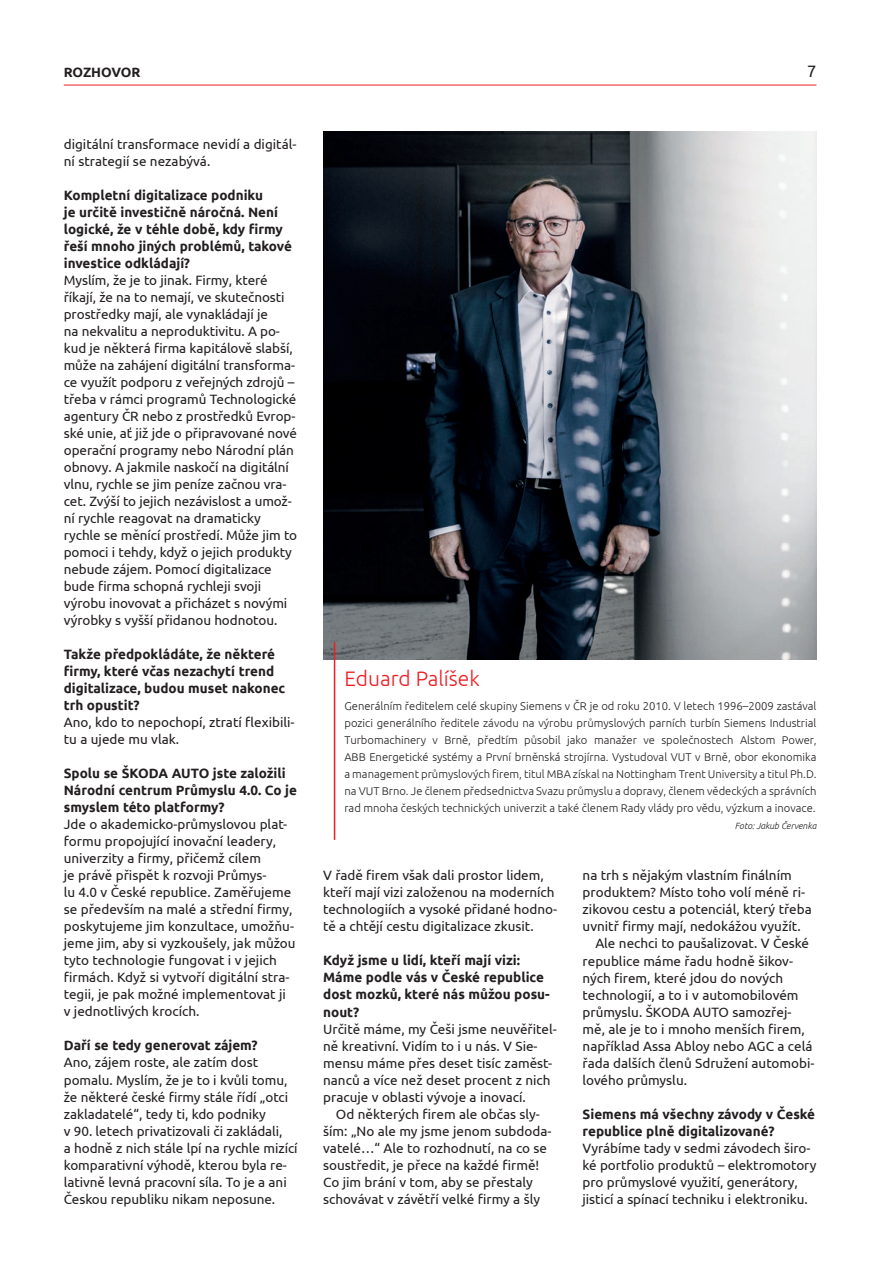
<style>
.page{position:relative;width:893px;height:1263px;background:#fff}
.page>*{position:absolute;margin:0;border:0;box-sizing:border-box;transform-origin:0 0}
.t1{font:300 21px "Ubuntu";color:#ee1d23}
.t2{font:16.5px "Ubuntu";color:#231f20}
.t3{font:13.5px/17px "Ubuntu";letter-spacing:-.005em;color:#231f20}
.t4{font:700 13.5px/17px "Ubuntu";color:#231f20}
.t5{font:300 11.25px/17px "Ubuntu";color:#231f20;text-align:justify}
.t6{font:italic 300 9px "Ubuntu";color:#231f20}
</style>
<div class="page">
<hr style="left:64px;top:85px;width:752px;height:1px;background:#ee1d23">
<img style="left:323px;top:132px;width:493px;height:527px">
<hr style="left:334px;top:642px;width:1px;height:198px;background:#ee1d23">
<p class="t4" style="left:64px;top:63px;width:78px">ROZHOVOR</p>
<p class="t2" style="left:807px;top:61px;width:11px">7</p>
<p class="t3" style="left:64px;top:135px;width:234px">digitální transformace nevidí a digitál&shy;ní strategií se nezabývá.</p>
<p class="t4" style="left:64px;top:186px;width:230px">Kompletní digitalizace podniku<br>je určitě investičně náročná. Není logické, že v téhle době, kdy firmy řeší mnoho jiných problémů, takové investice odkládají?</p>
<p class="t3" style="left:64px;top:271px;width:235px">Myslím, že je to jinak. Firmy, které říkají, že na to nemají, ve skutečnosti prostředky mají, ale vynakládají je<br>na nekvalitu a neproduktivitu. A po&shy;kud je některá firma kapitálově slabší, může na zahájení digitální transforma&shy;ce využít podporu z veřejných zdrojů – třeba v rámci programů Technologické agentury ČR nebo z prostředků Evrop&shy;ské unie, ať již jde o připravované nové operační programy nebo Národní plán obnovy. A jakmile naskočí na digitální vlnu, rychle se jim peníze začnou vra&shy;cet. Zvýší to jejich nezávislost a umož&shy;ní rychle reagovat na dramaticky rychle se měnící prostředí. Může jim to pomoci i tehdy, když o jejich produkty nebude zájem. Pomocí digitalizace bude firma schopná rychleji svoji výrobu inovovat a přicházet s novými výrobky s vyšší přidanou hodnotou.</p>
<p class="t4" style="left:64px;top:646px;width:223px">Takže předpokládáte, že některé firmy, které včas nezachytí trend digitalizace, budou muset nakonec trh opustit?</p>
<p class="t3" style="left:64px;top:713px;width:232px">Ano, kdo to nepochopí, ztratí flexibili&shy;tu a ujede mu vlak.</p>
<p class="t4" style="left:64px;top:765px;width:235px">Spolu se ŠKODA AUTO jste založili<br>Národní centrum Průmyslu 4.0. Co je smyslem této platformy?</p>
<p class="t3" style="left:64px;top:816px;width:233px">Jde o akademicko‑průmyslovou plat&shy;formu propojující inovační leadery, univerzity a firmy, přičemž cílem<br>je právě přispět k rozvoji Průmys-<br>lu 4.0 v České republice. Zaměřujeme se především na malé a střední firmy, poskytujeme jim konzultace, umožňu&shy;jeme jim, aby si vyzkoušely, jak můžou tyto technologie fungovat i v jejich firmách. Když si vytvoří digitální stra&shy;tegii, je pak možné implementovat ji v jednotlivých krocích.</p>
<p class="t4" style="left:64px;top:1037px;width:195px">Daří se tedy generovat zájem?</p>
<p class="t3" style="left:64px;top:1054px;width:235px">Ano, zájem roste, ale zatím dost pomalu. Myslím, že je to i kvůli tomu, že některé české firmy stále řídí „otci zakladatelé“, tedy ti, kdo podniky<br>v 90. letech privatizovali či zakládali,<br>a hodně z nich stále lpí na rychle mizící komparativní výhodě, kterou byla re&shy;lativně levná pracovní síla. To je a ani Českou republiku nikam neposune.</p>
<h1 class="t1" style="left:344px;top:666px;width:137px">Eduard Palíšek</h1>
<p class="t5" style="left:344px;top:697px;width:473px">Generálním ředitelem celé skupiny Siemens v ČR je od roku 2010. V letech 1996–2009 zastával pozici generálního ředitele závodu na výrobu průmyslových parních turbín Siemens Industrial Turbomachinery v Brně, předtím působil jako manažer ve společnostech Alstom Power, ABB Energetické systémy a První brněnská strojírna. Vystudoval VUT v Brně, obor ekonomika a management průmyslových firem, titul MBA získal na Nottingham Trent University a titul Ph.D. na VUT Brno. Je členem předsednictva Svazu průmyslu a dopravy, členem vědeckých a správních rad mnoha českých technických univerzit a také členem Rady vlády pro vědu, výzkum a inovace.</p>
<p class="t6" style="left:735px;top:821px;width:83px">Foto: Jakub Červenka</p>
<p class="t3" style="left:323px;top:867px;width:235px">V řadě firem však dali prostor lidem, kteří mají vizi založenou na moderních technologiích a vysoké přidané hodno&shy;tě a chtějí cestu digitalizace zkusit.</p>
<p class="t4" style="left:323px;top:952px;width:228px">Když jsme u lidí, kteří mají vizi:<br>Máme podle vás v České republice dost mozků, které nás můžou posu&shy;nout?</p>
<p class="t3" style="left:323px;top:1020px;width:235px">Určitě máme, my Češi jsme neuvěřitel&shy;ně kreativní. Vidím to i u nás. V Sie&shy;mensu máme přes deset tisíc zaměst&shy;nanců a více než deset procent z nich pracuje v oblasti vývoje a inovací.</p>
<p class="t3" style="left:323px;top:1105px;width:230px;text-indent:13px">Od některých firem ale občas sly&shy;ším: „No ale my jsme jenom subdoda&shy;vatelé…“ Ale to rozhodnutí, na co se soustředit, je přece na každé firmě!<br>Co jim brání v tom, aby se přestaly schovávat v závětří velké firmy a šly</p>
<p class="t3" style="left:583px;top:867px;width:211px">na trh s nějakým vlastním finálním</p>
<p class="t3" style="left:583px;top:884px;width:224px">produktem? Místo toho volí méně ri-</p>
<p class="t3" style="left:583px;top:901px;width:231px">zikovou cestu a potenciál, který třeba</p>
<p class="t3" style="left:583px;top:918px;width:220px">uvnitř firmy mají, nedokážou využít.</p>
<p class="t3" style="left:595px;top:935px;width:215px">Ale nechci to paušalizovat. V České</p>
<p class="t3" style="left:583px;top:952px;width:212px">republice máme řadu hodně šikov-</p>
<p class="t3" style="left:583px;top:969px;width:202px">ných firem, které jdou do nových</p>
<p class="t3" style="left:583px;top:986px;width:217px">technologií, a to i v automobilovém</p>
<p class="t3" style="left:583px;top:1003px;width:210px">průmyslu. ŠKODA AUTO samozřej-</p>
<p class="t3" style="left:583px;top:1020px;width:224px">mě, ale je to i mnoho menších firem,</p>
<p class="t3" style="left:583px;top:1037px;width:231px">například Assa Abloy nebo AGC a celá</p>
<p class="t3" style="left:583px;top:1054px;width:233px">řada dalších členů Sdružení automobi-</p>
<p class="t3" style="left:583px;top:1071px;width:106px">lového průmyslu.</p>
<p class="t4" style="left:583px;top:1105px;width:234px">Siemens má všechny závody v České republice plně digitalizované?</p>
<p class="t3" style="left:583px;top:1139px;width:235px">Vyrábíme tady v sedmi závodech širo&shy;ké portfolio produktů – elektromotory pro průmyslové využití, generátory, jisticí a spínací techniku i elektroniku.</p>
</div>
